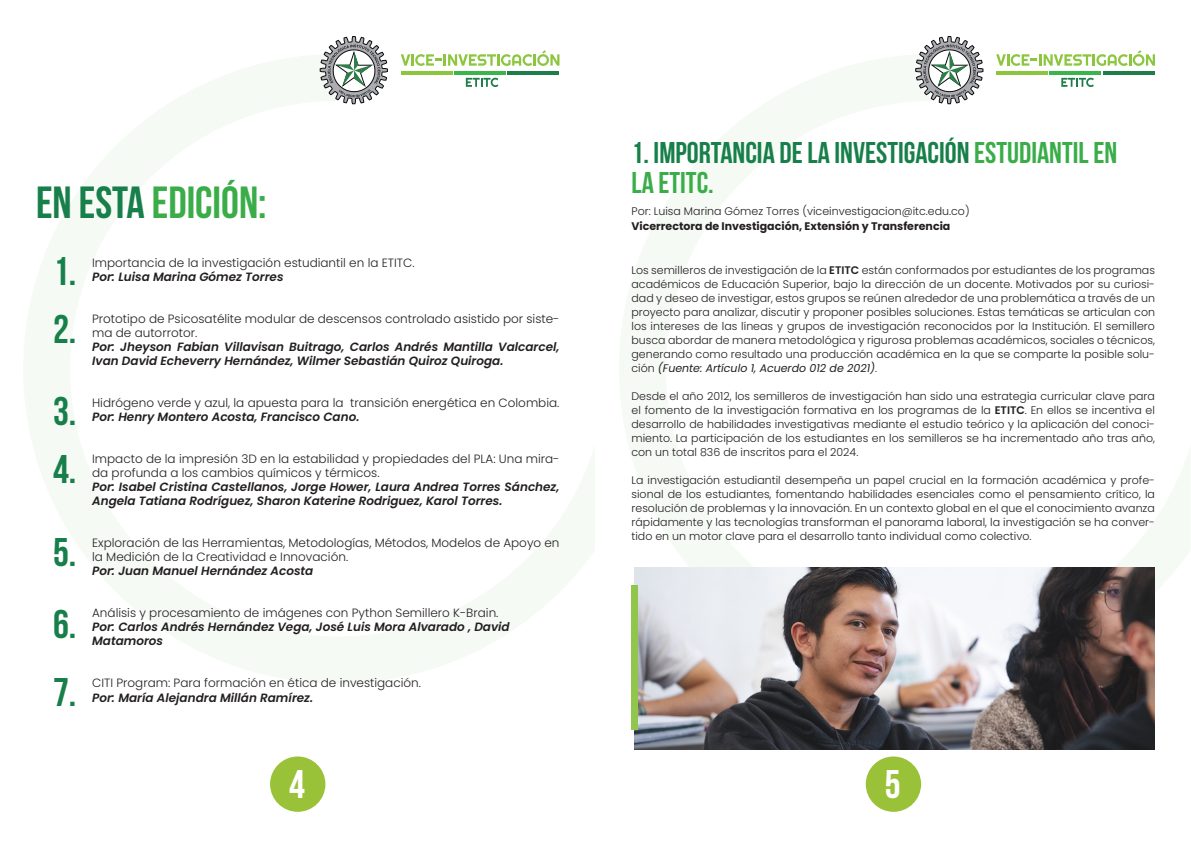
<style>
.page{position:relative;width:1191px;height:842px;background:#fff}
.page>*{position:absolute;margin:0;border:0;box-sizing:border-box;transform-origin:0 0}
.t1{font:700 45px "Bebas Neue";color:#3aad49}
.t2{font:700 40px "Bebas Neue";color:#177f49}
.t3{font:700 40px "Bebas Neue";color:#fff}
.t4{font:700 30px "Bebas Neue";color:#177f49}
.t5{font:700 30px "Bebas Neue";color:#3aad49}
.t6{font:300 12px/14px "Poppins";color:#231f20}
.t7{font:italic 600 12px/14px "Poppins";color:#231f20}
.t8{font:300 11px/14px "Poppins";color:#231f20;text-align:justify}
.t9{font:700 11px "Poppins";color:#231f20}
.s1{color:#177f49}
.s2{color:#3aad49}
.s3{font-weight:600}
.s4{font-weight:400;font-style:italic}
</style>
<div class="page">
<div style="left:270px;top:756px;width:55px;height:56px;background:#99c238;border-radius:50%"></div>
<div style="left:865px;top:756px;width:56px;height:56px;background:#99c238;border-radius:50%"></div>
<svg style="left:319px;top:36px;width:69px;height:69px"></svg>
<svg style="left:401px;top:50px;width:158px;height:16px"></svg>
<hr style="left:507px;top:71px;width:52px;height:3px;background:#1e7d49">
<hr style="left:454px;top:71px;width:52px;height:3px;background:#3ab54a">
<hr style="left:401px;top:71px;width:51px;height:3px;background:#8bc63e">
<svg style="left:466px;top:78px;width:32px;height:9px"></svg>
<svg style="left:915px;top:36px;width:69px;height:69px"></svg>
<svg style="left:996px;top:50px;width:159px;height:16px"></svg>
<hr style="left:1103px;top:71px;width:51px;height:3px;background:#1e7d49">
<hr style="left:1049px;top:71px;width:52px;height:3px;background:#3ab54a">
<hr style="left:996px;top:71px;width:52px;height:3px;background:#8bc63e">
<svg style="left:1061px;top:78px;width:32px;height:9px"></svg>
<img style="left:634px;top:567px;width:521px;height:183px">
<div style="left:631px;top:585px;width:6px;height:145px;background:#90c64c"></div>
<p class="t1" style="left:36px;top:178px;width:232px"><span class="s1">EN ESTA</span> EDICIÓN:</p>
<p class="t6" style="left:92px;top:256px;width:324px">Importancia de la investigación estudiantil en la ETITC.</p>
<p class="t7" style="left:92px;top:270px;width:193px">Por: Luisa Marina Gómez Torres</p>
<p class="t6" style="left:92px;top:312px;width:469px">Prototipo de Psicosatélite modular de descensos controlado asistido por siste&shy;ma de autorrotor.</p>
<p class="t7" style="left:92px;top:340px;width:469px">Por: Jheyson Fabian Villavisan Buitrago, Carlos Andrés Mantilla Valcarcel,<br>Ivan David Echeverry Hernández, Wilmer Sebastián Quiroz Quiroga.</p>
<p class="t6" style="left:92px;top:396px;width:469px">Hidrógeno verde y azul, la apuesta para la transición energética en Colombia.</p>
<p class="t7" style="left:92px;top:410px;width:269px">Por: Henry Montero Acosta, Francisco Cano.</p>
<p class="t6" style="left:92px;top:452px;width:469px">Impacto de la impresión 3D en la estabilidad y propiedades del PLA: Una mira&shy;da profunda a los cambios químicos y térmicos.</p>
<p class="t7" style="left:92px;top:480px;width:469px">Por: Isabel Cristina Castellanos, Jorge Hower, Laura Andrea Torres Sánchez,<br>Angela Tatiana Rodríguez, Sharon Katerine Rodriguez, Karol Torres.</p>
<p class="t6" style="left:92px;top:536px;width:469px">Exploración de las Herramientas, Metodologías, Métodos, Modelos de Apoyo en la Medición de la Creatividad e Innovación.</p>
<p class="t7" style="left:92px;top:564px;width:223px">Por: Juan Manuel Hernández Acosta</p>
<p class="t6" style="left:92px;top:606px;width:408px">Análisis y procesamiento de imágenes con Python Semillero K-Brain.</p>
<p class="t7" style="left:92px;top:620px;width:419px">Por: Carlos Andrés Hernández Vega, José Luis Mora Alvarado , David</p>
<p class="t7" style="left:92px;top:634px;width:72px">Matamoros</p>
<p class="t6" style="left:92px;top:676px;width:330px">CITI Program: Para formación en ética de investigación.</p>
<p class="t7" style="left:92px;top:691px;width:222px">Por: María Alejandra Millán Ramírez.</p>
<p class="t2" style="left:53px;top:250px;width:25px">1.</p>
<p class="t2" style="left:53px;top:307px;width:25px">2.</p>
<p class="t2" style="left:53px;top:389px;width:25px">3.</p>
<p class="t2" style="left:53px;top:447px;width:25px">4.</p>
<p class="t2" style="left:53px;top:530px;width:25px">5.</p>
<p class="t2" style="left:53px;top:602px;width:25px">6.</p>
<p class="t2" style="left:53px;top:670px;width:25px">7.</p>
<p class="t4" style="left:631px;top:136px;width:487px">1. IMPORTANCIA DE LA INVESTIGACIÓN <span class="s2">ESTUDIANTIL EN</span></p>
<p class="t5" style="left:631px;top:166px;width:84px">LA ETITC.</p>
<p class="t8" style="left:631px;top:204px;width:339px">Por: Luisa Marina Gómez Torres (viceinvestigacion@itc.edu.co)</p>
<p class="t9" style="left:631px;top:220px;width:320px">Vicerrectora de Investigación, Extensión y Transferencia</p>
<p class="t8" style="left:631px;top:263px;width:525px">Los semilleros de investigación de la <span class="s3">ETITC</span> están conformados por estudiantes de los programas académicos de Educación Superior, bajo la dirección de un docente. Motivados por su curiosi&shy;dad y deseo de investigar, estos grupos se reúnen alrededor de una problemática a través de un proyecto para analizar, discutir y proponer posibles soluciones. Estas temáticas se articulan con los intereses de las líneas y grupos de investigación reconocidos por la Institución. El semillero busca abordar de manera metodológica y rigurosa problemas académicos, sociales o técnicos, generando como resultado una producción académica en la que se comparte la posible solu&shy;ción <span class="s4">(Fuente: Artículo 1, Acuerdo 012 de 2021)</span>.</p>
<p class="t8" style="left:631px;top:389px;width:525px">Desde el año 2012, los semilleros de investigación han sido una estrategia curricular clave para el fomento de la investigación formativa en los programas de la <span class="s3">ETITC</span>. En ellos se incentiva el desarrollo de habilidades investigativas mediante el estudio teórico y la aplicación del conoci&shy;miento. La participación de los estudiantes en los semilleros se ha incrementado año tras año, con un total 836 de inscritos para el 2024.</p>
<p class="t8" style="left:631px;top:473px;width:525px">La investigación estudiantil desempeña un papel crucial en la formación académica y profe&shy;sional de los estudiantes, fomentando habilidades esenciales como el pensamiento crítico, la resolución de problemas y la innovación. En un contexto global en el que el conocimiento avanza rápidamente y las tecnologías transforman el panorama laboral, la investigación se ha conver&shy;tido en un motor clave para el desarrollo tanto individual como colectivo.</p>
<p class="t3" style="left:289px;top:762px;width:17px">4</p>
<p class="t3" style="left:884px;top:762px;width:17px">5</p>
</div>
